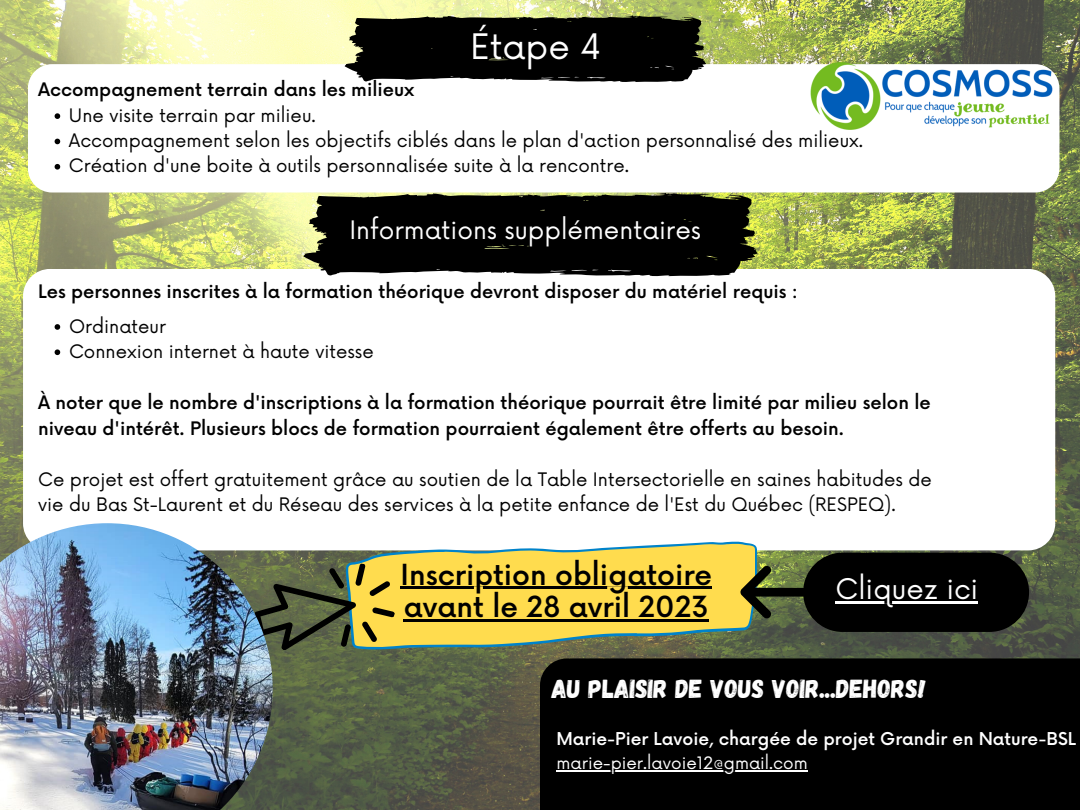
<style>
.page{position:relative;width:1080px;height:810px;background:#fff}
.page>*{position:absolute;margin:0;border:0;box-sizing:border-box;transform-origin:0 0}
.t1{font:34.25px "Now";color:#fff}
.t2{font:500 28.31px/32.4px "Now";color:#000}
.t3{font:27.75px "Now";color:#fff}
.t4{font:26.06px "Gagalin";color:#fff}
.t5{font:24.81px "Now";color:#fff}
.t6{font:18.12px/25.3px "Now";color:#000}
.t7{font:500 18.12px/25.8px "Now";color:#000}
.t8{font:500 17.25px "Now";color:#fff}
.t9{font:16.69px "Now";color:#fff}
</style>
<div class="page">
<img style="left:0;top:0;width:1080px;height:810px">
<div style="left:23px;top:269px;width:1032px;height:281px;background:#fff;border-radius:27px"></div>
<svg style="left:55px;top:324px;width:5px;height:6px"></svg>
<svg style="left:55px;top:349px;width:5px;height:6px"></svg>
<svg style="left:303px;top:193px;width:455px;height:83px;background:#1a1a13"></svg>
<svg style="left:346px;top:541px;width:411px;height:108px;background:#e1cd60"></svg>
<div style="left:540px;top:658px;width:540px;height:152px;background:#000"></div>
<svg style="left:273px;top:563px;width:122px;height:101px;background:#767641"></svg>
<div style="left:803px;top:553px;width:226px;height:79px;background:#000;border-radius:40px"></div>
<svg style="left:740px;top:566px;width:73px;height:53px;background:#565c30"></svg>
<div style="left:28px;top:64px;width:1031px;height:129px;background:#fff;border-radius:24px"></div>
<svg style="left:345px;top:15px;width:361px;height:67px;background:#1b1c16"></svg>
<img style="left:803px;top:59px;width:257px;height:73px">
<img style="left:0;top:523px;width:273px;height:287px">
<hr style="left:401px;top:587px;width:311px;height:2px;background:#000">
<hr style="left:404px;top:619px;width:305px;height:3px;background:#000">
<svg style="left:556px;top:770px;width:14px;height:1px"></svg>
<hr style="left:570px;top:770px;width:238px;height:1px;background:#fff">
<hr style="left:836px;top:601px;width:142px;height:2px;background:#fff">
<svg style="left:55px;top:113px;width:5px;height:6px"></svg>
<svg style="left:55px;top:139px;width:5px;height:5px"></svg>
<svg style="left:55px;top:164px;width:5px;height:6px"></svg>
<p class="t7" style="left:38px;top:78px;width:378px">Accompagnement terrain dans les milieux</p>
<h1 class="t1" style="left:470px;top:27px;width:133px">Étape 4</h1>
<p class="t6" style="left:69px;top:103px;width:796px">Une visite terrain par milieu.<br>Accompagnement selon les objectifs ciblés dans le plan d'action personnalisé des milieux.<br>Création d'une boite à outils personnalisée suite à la rencontre.</p>
<h3 class="t5" style="left:350px;top:216px;width:353px">Informations supplémentaires</h3>
<p class="t7" style="left:38px;top:280px;width:761px">Les personnes inscrites à la formation théorique devront disposer du matériel requis :</p>
<p class="t6" style="left:69px;top:314px;width:306px">Ordinateur<br>Connexion internet à haute vitesse</p>
<p class="t7" style="left:38px;top:391px;width:894px">À noter que le nombre d'inscriptions à la formation théorique pourrait être limité par milieu selon le niveau d'intérêt. Plusieurs blocs de formation pourraient également être offerts au besoin.</p>
<p class="t6" style="left:38px;top:468px;width:895px">Ce projet est offert gratuitement grâce au soutien de la Table Intersectorielle en saines habitudes de vie du Bas St-Laurent et du Réseau des services à la petite enfance de l'Est du Québec (RESPEQ).</p>
<h2 class="t2" style="left:401px;top:560px;width:313px">Inscription obligatoire avant le 28 avril 2023</h2>
<h3 class="t3" style="left:836px;top:574px;width:144px">Cliquez ici</h3>
<h3 class="t4" style="left:551px;top:672px;width:376px">AU PLAISIR DE VOUS VOIR...DEHORS!</h3>
<p class="t8" style="left:556px;top:730px;width:521px">Marie-Pier Lavoie, chargée de projet Grandir en Nature-BSL</p>
<p class="t9" style="left:556px;top:754px;width:253px">marie-pier.lavoie12@gmail.com</p>
</div>
